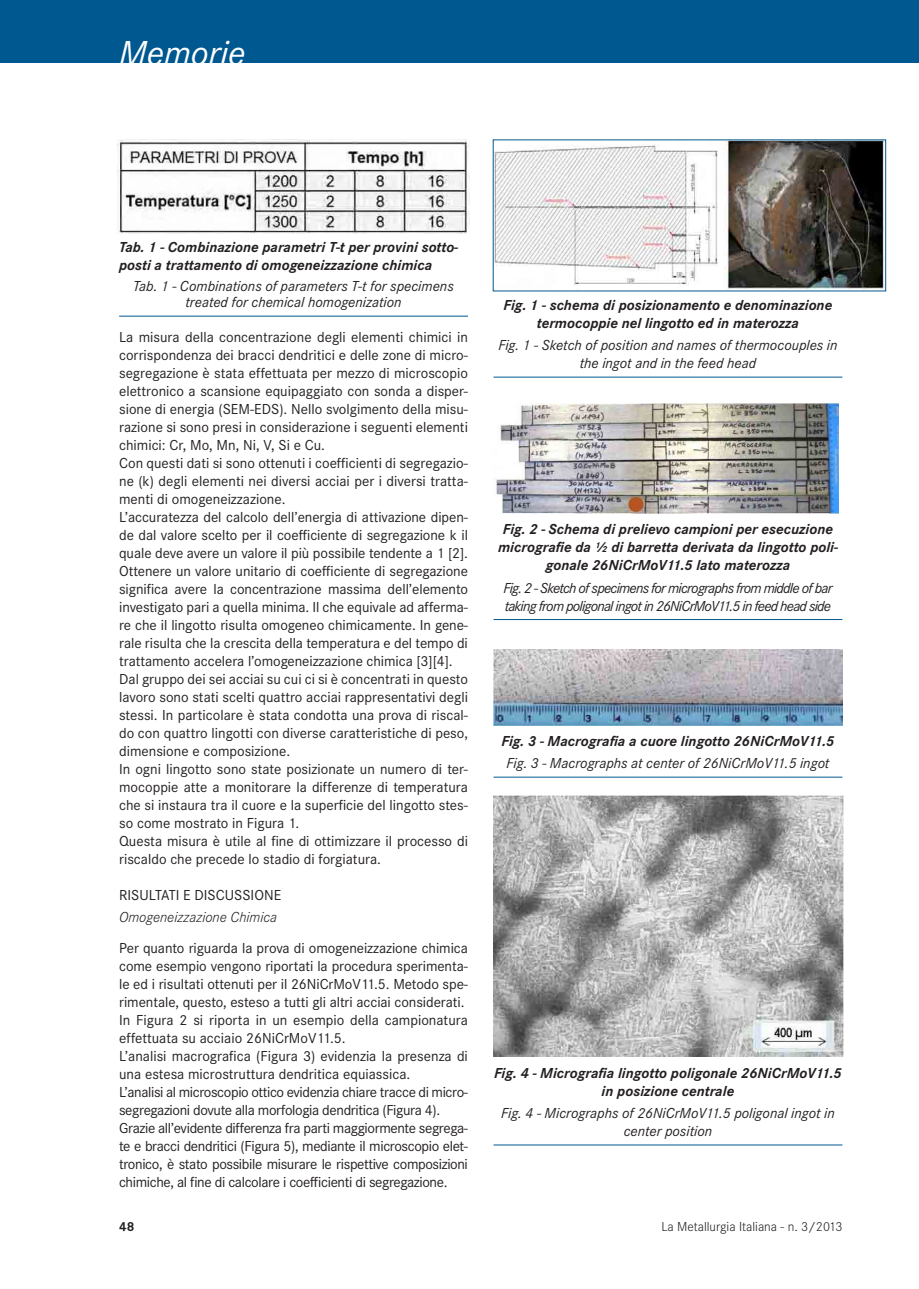
<style>
.page{position:relative;width:919px;height:1289px;background:#fff}
.page>*{position:absolute;margin:0;border:0;box-sizing:border-box;transform-origin:0 0}
.t1{font:italic 36px "Corporate S";color:#fff}
.Normale{font:15px/18px "Corporate S";letter-spacing:-.005em;color:#231f20;text-align:justify}
.Normale1{font:15px/18px "Corporate S";color:#231f20;text-align:justify}
.Rientro{font:italic 700 15px/18px "Corporate S";color:#231f20;text-align:center}
.Didascalia_2a_lingua{font:italic 15px/18px "Corporate S";color:#231f20;text-align:center}
.Normale-2{font:15px/18px "Corporate S";letter-spacing:-.025em;color:#231f20}
.Didascalia_2a_lingua-2{font:italic 15px/18px "Corporate S";letter-spacing:-.05em;color:#231f20}
.Didascalia{font:italic 700 15px/18px "Corporate S";color:#231f20}
.Normale-3{font:italic 15px/16.5px "Corporate S";color:#231f20;text-align:center}
.t2{font:italic 300 15px "Corporate S";color:#231f20}
.Paragrafo_elenco{font:15px "Corporate S";color:#231f20}
.t3{font:300 13.5px "Corporate S";color:#231f20}
.t4{font:700 13.5px "Corporate S";color:#231f20}
</style>
<div class="page">
<div style="left:0;top:0;width:906px;height:62px;background:#005890"></div>
<div style="left:906px;top:0;width:12px;height:62px;background:#005890"></div>
<hr style="left:119px;top:316px;width:349px;height:1px;background:#005890">
<img style="left:118px;top:139px;width:351px;height:95px">
<img style="left:493px;top:649px;width:349px;height:76px">
<hr style="left:493px;top:776px;width:349px;height:1px;background:#005890">
<img style="left:493px;top:795px;width:350px;height:261px">
<hr style="left:493px;top:1144px;width:349px;height:1px;background:#005890">
<img style="left:494px;top:141px;width:390px;height:148px">
<hr style="left:493px;top:377px;width:349px;height:1px;background:#005890">
<img style="left:496px;top:403px;width:342px;height:110px">
<hr style="left:493px;top:619px;width:349px;height:1px;background:#005890">
<p class="t1" style="left:119px;top:33px;width:128px">Memorie</p>
<p class="Didascalia" style="left:119px;top:238px;width:341px">Tab. 1 - Combinazione parametri T-t per provini sotto&shy;posti a trattamento di omogeneizzazione chimica</p>
<p class="Normale-3" style="left:133px;top:278px;width:322px">Tab. 1 - Combinations of parameters T-t for specimens treated for chemical homogenization</p>
<p class="Normale1" style="left:119px;top:328px;width:350px">La misura della concentrazione degli elementi chimici in corrispondenza dei bracci dendritici e delle zone di micro&shy;segregazione è stata effettuata per mezzo di microscopio elettronico a scansione equipaggiato con sonda a disper&shy;sione di energia (SEM-EDS). Nello svolgimento della misu&shy;razione si sono presi in considerazione i seguenti elementi chimici: Cr, Mo, M n, N i, V, Si e Cu.</p>
<p class="Normale" style="left:119px;top:454px;width:350px">Con questi dati si sono ottenuti i coefficienti di segregazio&shy;ne (k) degli elementi nei diversi acciai per i diversi tratta&shy;menti di omogeneizzazione.</p>
<p class="Normale" style="left:119px;top:508px;width:350px">L’accuratezza del calcolo dell’energia di attivazione dipen&shy;de dal valore scelto per il coefficiente di segregazione k il quale deve avere un valore il più possibile tendente a 1 [2].<br>Ottenere un valore unitario di coefficiente di segregazione significa avere la concentrazione massima dell’elemento investigato pari a quella minima. Il che equivale ad afferma&shy;re che il lingotto risulta omogeneo chimicamente. In gene&shy;rale risulta che la crescita della temperatura e del tempo di trattamento accelera l’omogeneizzazione chimica [3][4].</p>
<p class="Normale" style="left:119px;top:670px;width:350px">Dal gruppo dei sei acciai su cui ci si è concentrati in questo lavoro sono stati scelti quattro acciai rappresentativi degli stessi. In particolare è stata condotta una prova di riscal&shy;do con quattro lingotti con diverse caratteristiche di peso, dimensione e composizione.</p>
<p class="Normale" style="left:119px;top:760px;width:350px">In ogni lingotto sono state posizionate un numero di ter&shy;mocoppie atte a monitorare la differenze di temperatura che si instaura tra il cuore e la superficie del lingotto stes&shy;so come mostrato in Figura 1.</p>
<p class="Normale" style="left:119px;top:832px;width:350px">Questa misura è utile al fine di ottimizzare il processo di riscaldo che precede lo stadio di forgiatura.</p>
<p class="Paragrafo_elenco" style="left:119px;top:886px;width:163px">Risultati e discussione</p>
<p class="t2" style="left:119px;top:909px;width:159px">Omogeneizzazione Chimica</p>
<p class="Normale" style="left:119px;top:939px;width:350px">Per quanto riguarda la prova di omogeneizzazione chimica come esempio vengono riportati la procedura sperimenta&shy;le ed i risultati ottenuti per il 26N iCrMoV11.5. Metodo spe&shy;rimentale, questo, esteso a tutti gli altri acciai considerati.</p>
<p class="Normale" style="left:119px;top:1011px;width:350px">In Figura 2 si riporta in un esempio della campionatura effettuata su acciaio 26N iCrMoV11.5.</p>
<p class="Normale" style="left:119px;top:1047px;width:350px">L’analisi macrografica (Figura 3) evidenzia la presenza di una estesa microstruttura dendritica equiassica.</p>
<p class="Normale-2" style="left:119px;top:1083px;width:350px">L’analisi al microscopio ottico evidenzia chiare tracce di micro&shy;segregazioni dovute alla morfologia dendritica (Figura 4).</p>
<p class="Normale" style="left:119px;top:1119px;width:350px">Grazie all’evidente differenza fra parti maggiormente segrega&shy;te e bracci dendritici (Figura 5), mediante il microscopio elet&shy;tronico, è stato possibile misurare le rispettive composizioni chimiche, al fine di calcolare i coefficienti di segregazione.</p>
<p class="Rientro" style="left:503px;top:296px;width:330px">Fig. 1 - schema di posizionamento e denominazione termocoppie nel lingotto ed in materozza</p>
<p class="Didascalia_2a_lingua" style="left:498px;top:336px;width:341px">Fig. 1 - Sketch of position and names of thermocouples in the ingot and in the feed head</p>
<p class="Rientro" style="left:498px;top:520px;width:341px">Fig. 2 - Schema di prelievo campioni per esecuzione micrografie da ½ di barretta derivata da lingotto poli&shy;gonale 26NiCrMoV11.5 lato materozza</p>
<p class="Didascalia_2a_lingua-2" style="left:503px;top:578px;width:330px">Fig. 2 - Sketch of specimens for micrographs from middle of bar taking from poligonal ingot in 26NiCrMoV11.5 in feed head side</p>
<p class="Rientro" style="left:501px;top:732px;width:334px">Fig. 3 - Macrografia a cuore lingotto 26NiCrMoV11.5</p>
<p class="Didascalia_2a_lingua" style="left:506px;top:754px;width:324px">Fig. 3 - Macrographs at center of 26NiCrMoV11.5 ingot</p>
<p class="Rientro" style="left:494px;top:1063px;width:349px">Fig. 4 - Micrografia lingotto poligonale 26NiCrMoV11.5 in posizione centrale</p>
<p class="Didascalia_2a_lingua" style="left:501px;top:1104px;width:335px">Fig. 4 - Micrographs of 26NiCrMoV11.5 poligonal ingot in center position</p>
<p class="t4" style="left:119px;top:1218px;width:17px">48</p>
<p class="t3" style="left:661px;top:1218px;width:182px">La Metallurgia Italiana - n. 3/2013</p>
</div>
